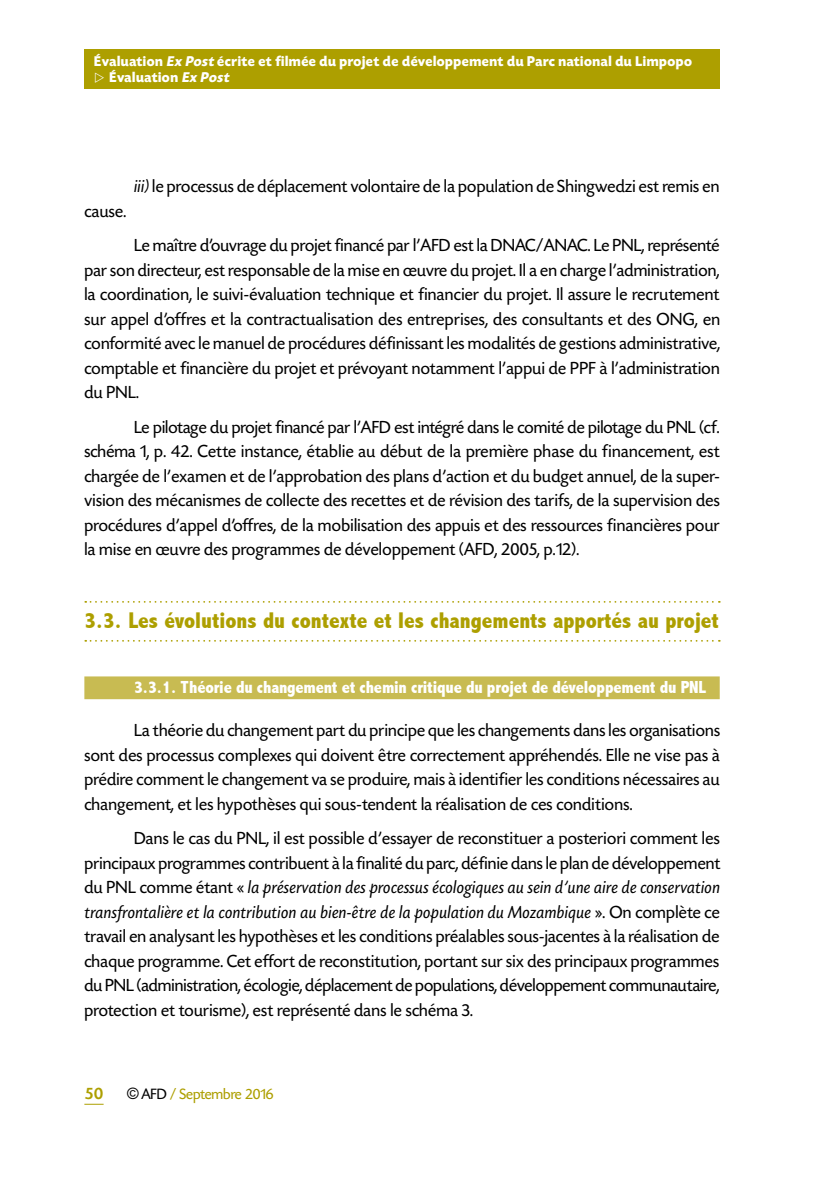
<style>
.page{position:relative;width:819px;height:1191px;background:#fff}
.page>*{position:absolute;margin:0;border:0;box-sizing:border-box;transform-origin:0 0}
.t1{font:800 condensed 22.75px "Abadi";color:#ad9f00}
.t2{font:18.38px/24.5px "Today SH";letter-spacing:.02em;color:#000;text-align:justify}
.t3{font:800 condensed 17.5px "Abadi";letter-spacing:-.01em;color:#fff}
.t4{font:500 17.5px "Today SBOP";color:#ad9f00}
.t5{font:15.75px "Today SH";color:#ad9f00}
.t6{font:700 14.88px/15.8px "Today SH";letter-spacing:.04em;color:#fff;scale:.95 1}
.s1{font-style:italic}
.s2{font-family:"Gill Sans";color:#000}
.s3{color:#000}
</style>
<div class="page">
<svg style="left:84px;top:1104px;width:20px;height:1px"></svg>
<div style="left:84px;top:50px;width:635px;height:39px;background:#ad9f00"></div>
<svg style="left:85px;top:601px;width:634px;height:2px"></svg>
<svg style="left:85px;top:640px;width:634px;height:1px"></svg>
<div style="left:84px;top:676px;width:635px;height:23px;background:#c8bb52"></div>
<p class="t6" style="left:109px;top:54px;width:614px;text-indent:-15px">Évaluation <span class="s1">Ex Post</span> écrite et filmée du projet de développement du Parc national du Limpopo<br>Évaluation <span class="s1">Ex Post</span></p>
<p class="t2" style="left:134px;top:175px;width:587px"><span class="s1">iii)</span> le processus de déplacement volontaire de la population de Shingwedzi est remis en</p>
<p class="t2" style="left:84px;top:199px;width:43px">cause.</p>
<p class="t2" style="left:84px;top:234px;width:637px;text-indent:50px">Le maître d’ouvrage du projet financé par l’AFD est la DNAC/ANAC. Le PNL, représenté par son directeur, est responsable de la mise en œuvre du projet. Il a en charge l’administration, la coordination, le suivi-évaluation technique et financier du projet. Il assure le recrutement sur appel d’offres et la contractualisation des entreprises, des consultants et des ONG, en conformité avec le manuel de procédures définissant les modalités de gestions administrative, comptable et financière du projet et prévoyant notamment l’appui de PPF à l’administration du PNL.</p>
<p class="t2" style="left:84px;top:415px;width:637px;text-indent:50px">Le pilotage du projet financé par l’AFD est intégré dans le comité de pilotage du PNL (cf. schéma 1, p. 42. Cette instance, établie au début de la première phase du financement, est chargée de l’examen et de l’approbation des plans d’action et du budget annuel, de la super&shy;vision des mécanismes de collecte des recettes et de révision des tarifs, de la supervision des procédures d’appel d’offres, de la mobilisation des appuis et des ressources financières pour la mise en œuvre des programmes de développement (AFD, 2005, p.12).</p>
<p class="t1" style="left:84px;top:607px;width:636px">3.3. Les évolutions du contexte et les changements apportés au projet</p>
<p class="t3" style="left:134px;top:677px;width:573px">3.3.1. Théorie du changement et chemin critique du projet de développement du PNL</p>
<p class="t2" style="left:84px;top:718px;width:637px;text-indent:50px">La théorie du changement part du principe que les changements dans les organisations sont des processus complexes qui doivent être correctement appréhendés. Elle ne vise pas à prédire comment le changement va se produire, mais à identifier les conditions nécessaires au changement, et les hypothèses qui sous-tendent la réalisation de ces conditions.</p>
<p class="t2" style="left:84px;top:826px;width:637px;text-indent:50px">Dans le cas du PNL, il est possible d’essayer de reconstituer a posteriori comment les principaux programmes contribuent à la finalité du parc, définie dans le plan de développement du PNL comme étant « <span class="s1">la préservation des processus écologiques au sein d’une aire de conservation transfrontalière et la contribution au bien-être de la population du Mozambique</span> ». On complète ce travail en analysant les hypothèses et les conditions préalables sous-jacentes à la réalisation de chaque programme. Cet effort de reconstitution, portant sur six des principaux programmes du PNL (administration, écologie, déplacement de populations, développement communautaire, protection et tourisme), est représenté dans le schéma 3.</p>
<p class="t4" style="left:84px;top:1084px;width:21px">50</p>
<p class="t5" style="left:127px;top:1086px;width:148px"><span class="s2">©</span> <span class="s3">AFD</span> / Septembre 2016</p>
</div>
